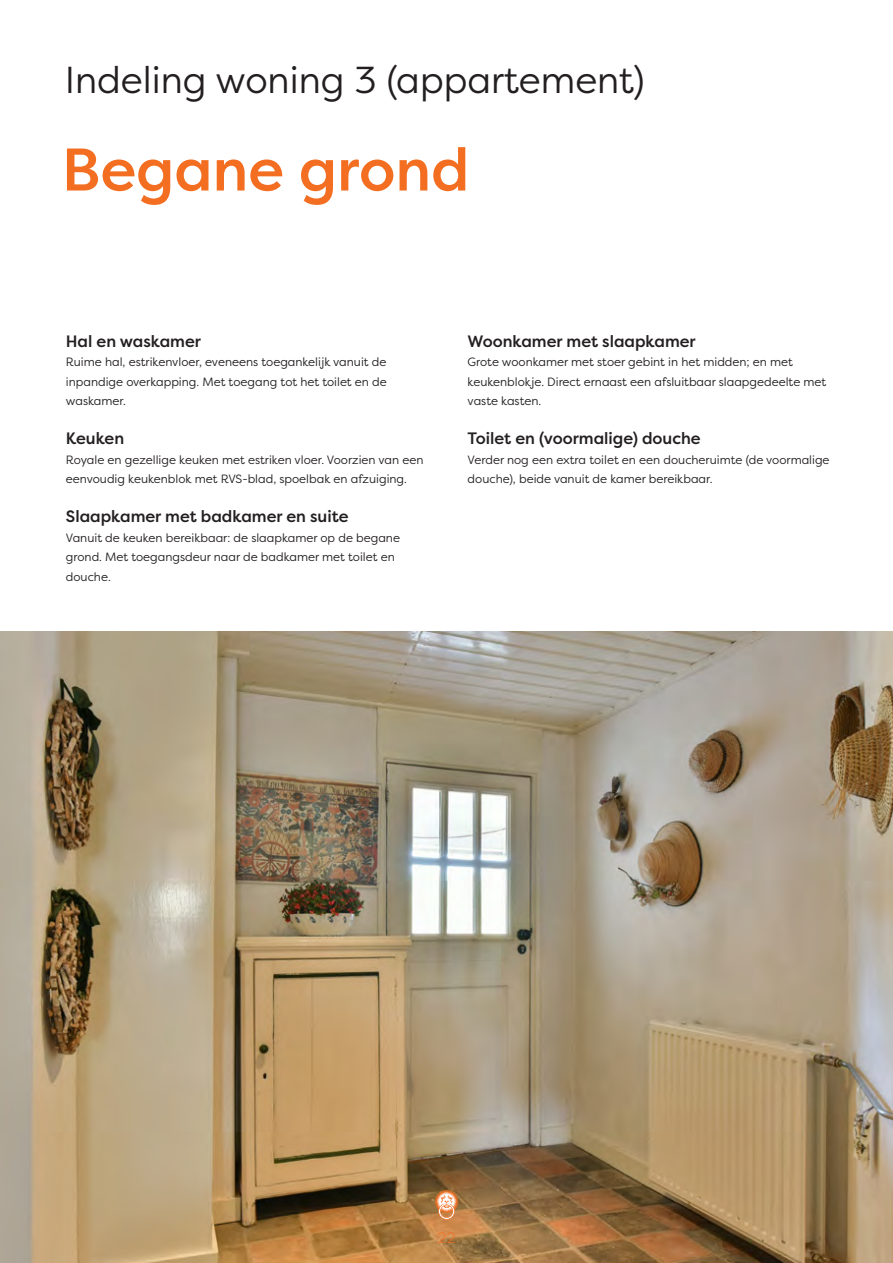
<style>
.page{position:relative;width:893px;height:1263px;background:#fff}
.page>*{position:absolute;margin:0;border:0;box-sizing:border-box;transform-origin:0 0}
.Body_9-15{font:500 60px "Filson Pro";color:#f36e21}
.Body_9-15-2{font:37.5px "Filson Pro";color:#231f20}
.tussenkop{font:500 16.5px "Filson Pro";color:#231f20}
.t1{font:300 15px "Filson Pro";color:#f36e21}
.Body_9-15-3{font:12px/19.5px "Filson Pro";color:#231f20}
</style>
<div class="page">
<img style="left:0;top:631px;width:893px;height:632px">
<svg style="left:435px;top:1190px;width:23px;height:29px"></svg>
<p class="Body_9-15-2" style="left:65px;top:55px;width:581px">Indeling woning 3 (appartement)</p>
<p class="Body_9-15" style="left:62px;top:128px;width:409px">Begane grond</p>
<p class="tussenkop" style="left:66px;top:329px;width:137px">Hal en waskamer</p>
<p class="Body_9-15-3" style="left:66px;top:352px;width:322px;text-align:justify">Ruime hal, estrikenvloer, eveneens toegankelijk vanuit de inpandige overkapping. Met toegang tot het toilet en de waskamer.</p>
<p class="tussenkop" style="left:66px;top:427px;width:60px">Keuken</p>
<p class="Body_9-15-3" style="left:66px;top:449px;width:359px">Royale en gezellige keuken met estriken vloer. Voorzien van een eenvoudig keukenblok met RVS-blad, spoelbak en afzuiging.</p>
<p class="tussenkop" style="left:66px;top:505px;width:284px">Slaapkamer met badkamer en suite</p>
<p class="Body_9-15-3" style="left:66px;top:527px;width:336px">Vanuit de keuken bereikbaar: de slaapkamer op de begane grond. Met toegangsdeur naar de badkamer met toilet en douche.</p>
<p class="tussenkop" style="left:468px;top:329px;width:230px">Woonkamer met slaapkamer</p>
<p class="Body_9-15-3" style="left:468px;top:352px;width:360px">Grote woonkamer met stoer gebint in het midden; en met keukenblokje. Direct ernaast een afsluitbaar slaapgedeelte met vaste kasten.</p>
<p class="tussenkop" style="left:468px;top:427px;width:235px">Toilet en (voormalige) douche</p>
<p class="Body_9-15-3" style="left:468px;top:449px;width:363px">Verder nog een extra toilet en een doucheruimte (de voormalige douche), beide vanuit de kamer bereikbaar.</p>
<p class="t1" style="left:438px;top:1228px;width:19px">22</p>
</div>
